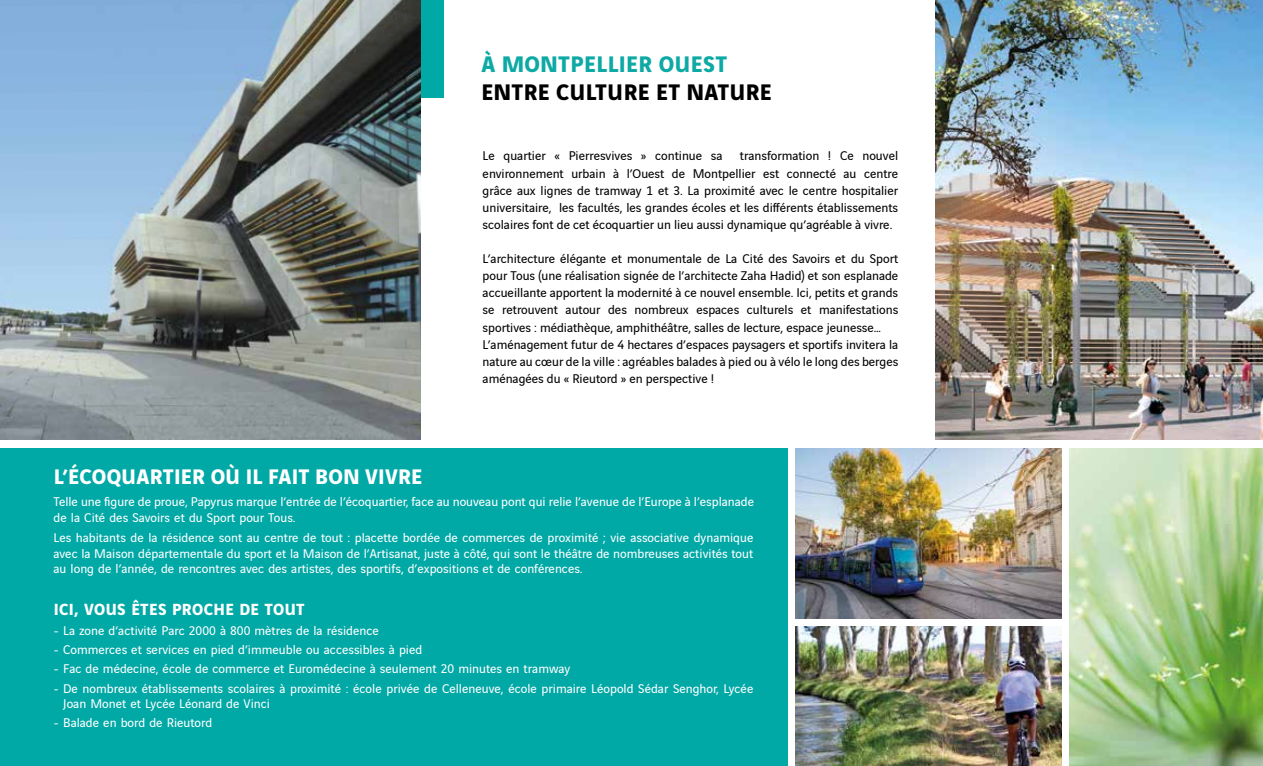
<style>
.page{position:relative;width:1263px;height:766px;background:#fff}
.page>*{position:absolute;margin:0;border:0;box-sizing:border-box;transform-origin:0 0}
.t1{font:700 24px "Vinci Sans";letter-spacing:.02em;color:#000}
.t2{font:700 24px "Vinci Sans";letter-spacing:.02em;color:#0da9a5}
.t3{font:700 22.5px "Vinci Sans";letter-spacing:.01em;color:#fff}
.t4{font:700 17.25px "Vinci Sans";letter-spacing:.02em;color:#fff}
.t5{font:13.5px/17.1px "Vinci Sans";color:#000;text-align:justify}
.t6{font:13.5px/15.8px "Vinci Sans";color:#fff}
</style>
<div class="page">
<div style="left:0;top:448px;width:787px;height:317px;background:#00a8a6"></div>
<img style="left:796px;top:626px;width:265px;height:139px">
<img style="left:795px;top:448px;width:266px;height:170px">
<img style="left:935px;top:0;width:328px;height:439px">
<div style="left:397px;top:0;width:47px;height:98px;background:#00a8a6"></div>
<img style="left:0;top:0;width:421px;height:439px">
<img style="left:1069px;top:448px;width:194px;height:317px">
<h1 class="t2" style="left:481px;top:45px;width:247px">À MONTPELLIER OUEST</h1>
<h1 class="t1" style="left:481px;top:73px;width:292px">ENTRE CULTURE ET NATURE</h1>
<h2 class="t3" style="left:54px;top:458px;width:370px">L’ÉCOQUARTIER OÙ IL FAIT BON VIVRE</h2>
<p class="t5" style="left:483px;top:146px;width:417px;text-indent:257px">transformation ! Ce nouvel environnement urbain à l’Ouest de Montpellier est connecté au centre grâce aux lignes de tramway 1 et 3. La proximité avec le centre hospitalier universitaire, les facultés, les grandes écoles et les différents établissements scolaires font de cet écoquartier un lieu aussi dynamique qu’agréable à vivre.</p>
<p class="t5" style="left:483px;top:249px;width:417px;text-align:left">L’architecture élégante et monumentale de La Cité des Savoirs et du Sport pour Tous (une réalisation signée de l’architecte Zaha Hadid) et son esplanade accueillante apportent la modernité à ce nouvel ensemble. Ici, petits et grands se retrouvent autour des nombreux espaces culturels et manifestations sportives : médiathèque, amphithéâtre, salles de lecture, espace jeunesse… L’aménagement futur de 4 hectares d’espaces paysagers et sportifs invitera la nature au cœur de la ville : agréables balades à pied ou à vélo le long des berges aménagées du « Rieutord » en perspective !</p>
<p class="t5" style="left:483px;top:146px;width:241px">Le quartier « Pierresvives » continue sa</p>
<p class="t6" style="left:54px;top:492px;width:702px">Telle une figure de proue, Papyrus marque l’entrée de l’écoquartier, face au nouveau pont qui relie l’avenue de l’Europe à l’esplanade de la Cité des Savoirs et du Sport pour Tous.</p>
<p class="t6" style="left:54px;top:528px;width:701px;text-align:justify">Les habitants de la résidence sont au centre de tout : placette bordée de commerces de proximité ; vie associative dynamique avec la Maison départementale du sport et la Maison de l’Artisanat, juste à côté, qui sont le théâtre de nombreuses activités tout au long de l’année, de rencontres avec des artistes, des sportifs, d’expositions et de conférences.</p>
<p class="t4" style="left:54px;top:596px;width:253px">ICI, VOUS ÊTES PROCHE DE TOUT</p>
<p class="t6" style="left:54px;top:621px;width:327px">- La zone d’activité Parc 2000 à 800 mètres de la résidence</p>
<p class="t6" style="left:54px;top:640px;width:370px">- Commerces et services en pied d’immeuble ou accessibles à pied</p>
<p class="t6" style="left:54px;top:659px;width:518px">- Fac de médecine, école de commerce et Euromédecine à seulement 20 minutes en tramway</p>
<p class="t6" style="left:63px;top:679px;width:692px;line-height:15px;text-indent:-10px">- De nombreux établissements scolaires à proximité : école privée de Celleneuve, école primaire Léopold Sédar Senghor, Lycée<br>Joan Monet et Lycée Léonard de Vinci</p>
<p class="t6" style="left:54px;top:713px;width:160px">- Balade en bord de Rieutord</p>
</div>
